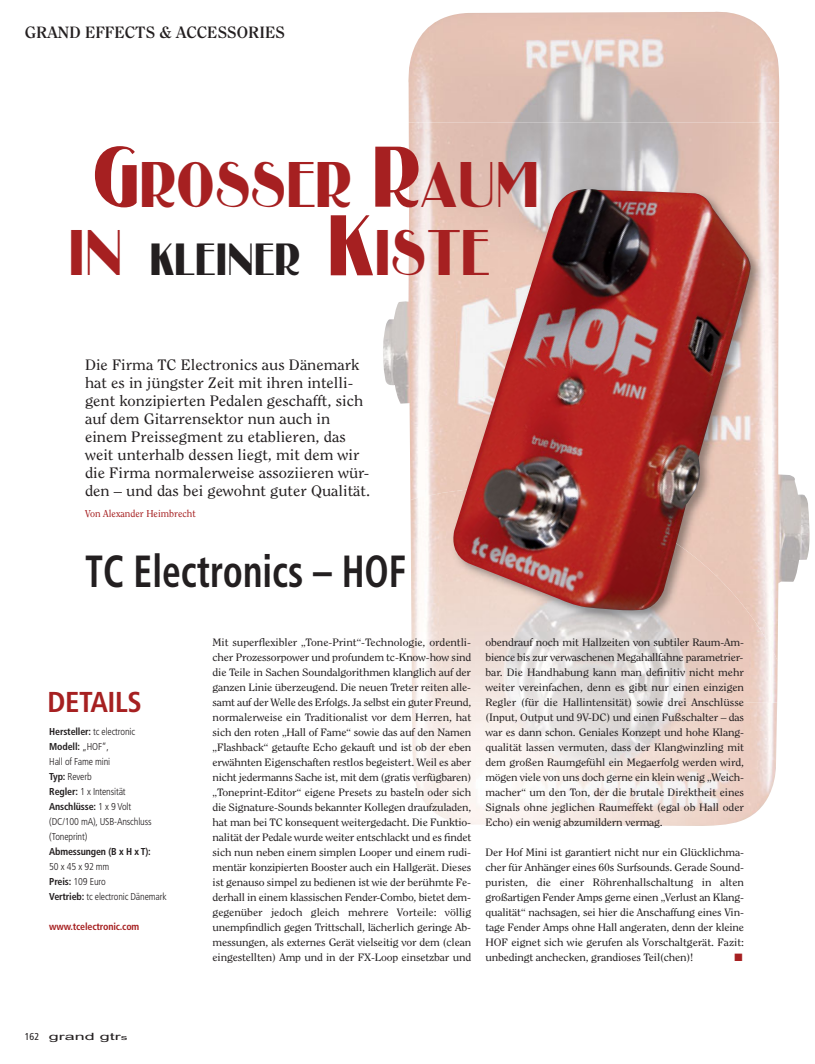
<style>
.page{position:relative;width:815px;height:1064px;background:#fff}
.page>*{position:absolute;margin:0;border:0;box-sizing:border-box;transform-origin:0 0}
.t1{font:56.25px "Uncle Bob MF";color:#a62021;scale:.8 1}
.t2{font:700 condensed 45px "Frutiger LT Std";color:#231f20;scale:.83 1}
.t3{font:39.38px "Uncle Bob MF";color:#231f20;scale:.8 1}
.t4{font:700 condensed 28.75px "Frutiger LT Std";letter-spacing:-.015em;color:#a62021}
.t5{font:700 16.25px "Clearface Std";color:#231f20;scale:1.05 1}
.t6{font:15px/18px "Clearface Std";color:#231f20;scale:1.1 1}
.t7{font:10.62px/15px "Clearface Std";letter-spacing:-.015em;color:#231f20;text-align:justify;scale:1.1 1}
.t8{font:10.62px "Zapf Dingbats";color:#a62021}
.t9{font:300 condensed 10px/15px "Frutiger LT Std";letter-spacing:-.015em;color:#231f20}
.t10{font:10px "Clearface Std";color:#a62021}
.t11{font:700 condensed 10px "Frutiger LT Std";letter-spacing:-.015em;color:#a62021}
.t12{font:700 condensed 10px "Frutiger LT Std";letter-spacing:-.015em;color:#231f20}
.t13{font:10px "Arial";color:#231f20;scale:1.8 1}
.s1{font-size:75px}
.s2{font-size:56.25px;color:#a62021}
.s3{font-size:75px;color:#a62021}
.s4{font-weight:700}
.s5{font-family:"Frutiger LT Std";font-stretch:condensed}
.s6{font-size:7.5px}
</style>
<div class="page">
<img style="left:408px;top:12px;width:371px;height:111px">
<img style="left:412px;top:703px;width:366px;height:52px">
<img style="left:412px;top:744px;width:364px;height:82px">
<img style="left:383px;top:123px;width:427px;height:483px">
<img style="left:383px;top:500px;width:27px;height:106px">
<img style="left:410px;top:488px;width:368px;height:215px">
<img style="left:449px;top:187px;width:302px;height:424px">
<h3 class="t5" style="left:25px;top:23px;width:249px">GRAND EFFECTS &amp; ACCESSORIES</h3>
<h1 class="t1" style="left:89px;top:154px;width:565px"><span class="s1">G</span>ROSSER <span class="s1">R</span>AUM</h1>
<h3 class="t3" style="left:67px;top:239px;width:529px"><span class="s2">IN</span> KLEINER <span class="s3">K</span><span class="s2">ISTE</span></h3>
<p class="t6" style="left:85px;top:357px;width:261px">Die Firma TC Electronics aus Dänemark hat es in jüngster Zeit mit ihren intelli&shy;gent konzipierten Pedalen geschafft, sich auf dem Gitarrensektor nun auch in einem Preissegment zu etablieren, das weit unterhalb dessen liegt, mit dem wir die Firma normalerweise assoziieren wür&shy;den – und das bei gewohnt guter Qualität.</p>
<p class="t10" style="left:85px;top:508px;width:112px">Von Alexander Heimbrecht</p>
<h2 class="t2" style="left:85px;top:549px;width:389px">TC Electronics – HOF</h2>
<h3 class="t4" style="left:48px;top:688px;width:96px">DETAILS</h3>
<p class="t9" style="left:49px;top:724px;width:104px"><span class="s4">Hersteller:</span> tc electronic<br><span class="s4">Modell:</span> „HOF“,<br>Hall of Fame mini<br><span class="s4">Typ:</span> Reverb<br><span class="s4">Regler:</span> 1 x Intensität<br><span class="s4">Anschlüsse:</span> 1 x 9 Volt (DC/100 mA), USB-Anschluss (Toneprint)</p>
<p class="t12" style="left:49px;top:847px;width:103px">Abmessungen (B x H x T):</p>
<p class="t9" style="left:49px;top:859px;width:119px">50 x 45 x 92 mm<br><span class="s4">Preis:</span> 109 Euro<br><span class="s4">Vertrieb:</span> tc electronic Dänemark</p>
<p class="t11" style="left:49px;top:922px;width:92px">www.tcelectronic.com</p>
<p class="t13" style="left:25px;top:1032px;width:59px"><span class="s5">162</span> grand gtr<span class="s6">s</span></p>
<p class="t7" style="left:213px;top:635px;width:237px">Mit superflexibler „Tone-Print“-Technologie, ordentli&shy;cher Prozessorpower und profundem tc-Know-how sind die Teile in Sachen Soundalgorithmen klanglich auf der ganzen Linie überzeugend. Die neuen Treter reiten alle&shy;samt auf der Welle des Erfolgs. Ja selbst ein guter Freund, normalerweise ein Traditionalist vor dem Herren, hat sich den roten „Hall of Fame“ sowie das auf den Namen „Flashback“ getaufte Echo gekauft und ist ob der eben erwähnten Eigenschaften restlos begeistert. Weil es aber nicht jedermanns Sache ist, mit dem (gratis verfügbaren) „Toneprint-Editor“ eigene Presets zu basteln oder sich die Signature-Sounds bekannter Kollegen draufzuladen, hat man bei TC konsequent weitergedacht. Die Funktio&shy;nalität der Pedale wurde weiter entschlackt und es findet sich nun neben einem simplen Looper und einem rudi&shy;mentär konzipierten Booster auch ein Hallgerät. Dieses ist genauso simpel zu bedienen ist wie der berühmte Fe&shy;derhall in einem klassischen Fender-Combo, bietet dem&shy;gegenüber jedoch gleich mehrere Vorteile: völlig unempfindlich gegen Trittschall, lächerlich geringe Ab&shy;messungen, als externes Gerät vielseitig vor dem (clean eingestellten) Amp und in der FX-Loop einsetzbar und</p>
<p class="t7" style="left:485px;top:635px;width:237px">obendrauf noch mit Hallzeiten von subtiler Raum-Am&shy;bience bis zur verwaschenen Megahallfahne parametrier&shy;bar. Die Handhabung kann man definitiv nicht mehr weiter vereinfachen, denn es gibt nur einen einzigen Regler (für die Hallintensität) sowie drei Anschlüsse (Input, Output und 9V-DC) und einen Fußschalter – das war es dann schon. Geniales Konzept und hohe Klang&shy;qualität lassen vermuten, dass der Klangwinzling mit dem großen Raumgefühl ein Megaerfolg werden wird, mögen viele von uns doch gerne ein klein wenig „Weich&shy;macher“ um den Ton, der die brutale Direktheit eines Signals ohne jeglichen Raumeffekt (egal ob Hall oder Echo) ein wenig abzumildern vermag.</p>
<p class="t7" style="left:485px;top:845px;width:237px">Der Hof Mini ist garantiert nicht nur ein Glücklichma&shy;cher für Anhänger eines 60s Surfsounds. Gerade Sound&shy;puristen, die einer Röhrenhallschaltung in alten großartigen Fender Amps gerne einen „Verlust an Klang&shy;qualität“ nachsagen, sei hier die Anschaffung eines Vin&shy;tage Fender Amps ohne Hall angeraten, denn der kleine HOF eignet sich wie gerufen als Vorschaltgerät. Fazit: unbedingt anchecken, grandioses Teil(chen)!</p>
<p class="t8" style="left:734px;top:952px;width:10px">■</p>
</div>
